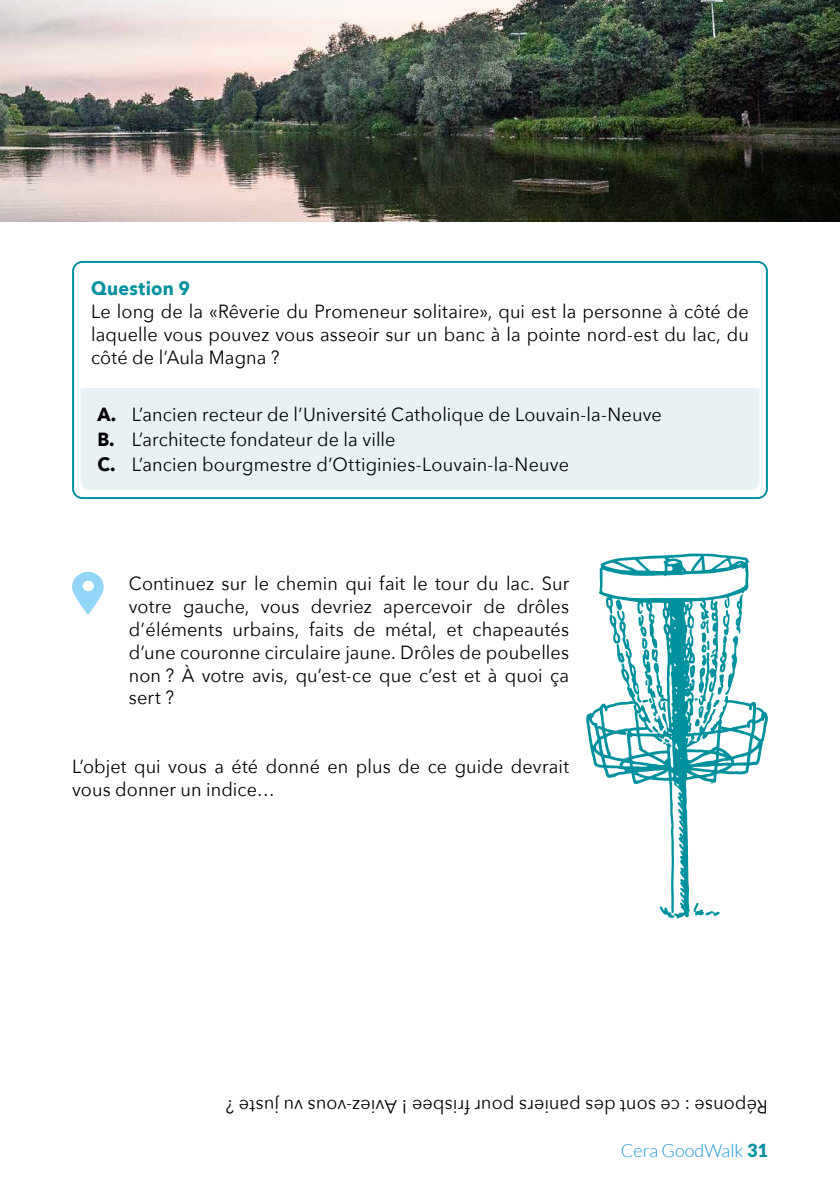
<style>
.page{position:relative;width:840px;height:1191px;background:#fff}
.page>*{position:absolute;margin:0;border:0;box-sizing:border-box;transform-origin:0 0}
.t1{font:19px/22.8px "Avenir Next";letter-spacing:.005em;color:#000;text-align:justify;scale:.95 1}
.t2{font:700 19px "Avenir Next";letter-spacing:.01em;color:#00919f;scale:.95 1}
.t3{font:300 18px "Lato";color:#1895d3}
.s1{font-weight:700}
.s2{font-weight:900;color:#00919f}
</style>
<div class="page">
<div style="left:72px;top:261px;width:695px;height:238px;border:2px solid #00919f;border-radius:9px"></div>
<div style="left:81px;top:388px;width:678px;height:102px;background:#e8f1f4"></div>
<svg style="left:72px;top:572px;width:32px;height:42px"></svg>
<svg style="left:586px;top:553px;width:181px;height:365px"></svg>
<svg style="left:659px;top:906px;width:15px;height:12px"></svg>
<svg style="left:693px;top:902px;width:26px;height:14px"></svg>
<svg style="left:689px;top:594px;width:53px;height:132px"></svg>
<svg style="left:609px;top:610px;width:60px;height:134px"></svg>
<img style="left:0;top:0;width:839px;height:221px">
<p class="t2" style="left:91px;top:272px;width:106px">Question 9</p>
<p class="t1" style="left:91px;top:299px;width:693px">Le long de la «Rêverie du Promeneur solitaire», qui est la personne à côté de laquelle vous pouvez vous asseoir sur un banc à la pointe nord-est du lac, du côté de l’Aula Magna ?</p>
<p class="t1" style="left:98px;top:402px;width:595px"><span class="s1">A.</span> L’ancien recteur de l’Université Catholique de Louvain-la-Neuve</p>
<p class="t1" style="left:98px;top:427px;width:315px"><span class="s1">B.</span> L’architecte fondateur de la ville</p>
<p class="t1" style="left:98px;top:452px;width:497px"><span class="s1">C.</span> L’ancien bourgmestre d’Ottiginies-Louvain-la-Neuve</p>
<p class="t1" style="left:129px;top:571px;width:465px">Continuez sur le chemin qui fait le tour du lac. Sur votre gauche, vous devriez apercevoir de drôles d’éléments urbains, faits de métal, et chapeautés d’une couronne circulaire jaune. Drôles de poubelles non ? À votre avis, qu’est-ce que c’est et à quoi ça sert ?</p>
<p class="t1" style="left:72px;top:754px;width:524px">L’objet qui vous a été donné en plus de ce guide devrait vous donner un indice…</p>
<p class="t1" style="left:767px;top:1118px;width:572px;rotate:-180deg">Réponse : ce sont des paniers pour frisbee ! Aviez-vous vu juste ?</p>
<p class="t3" style="left:620px;top:1140px;width:148px">Cera GoodWalk <span class="s2">31</span></p>
</div>
